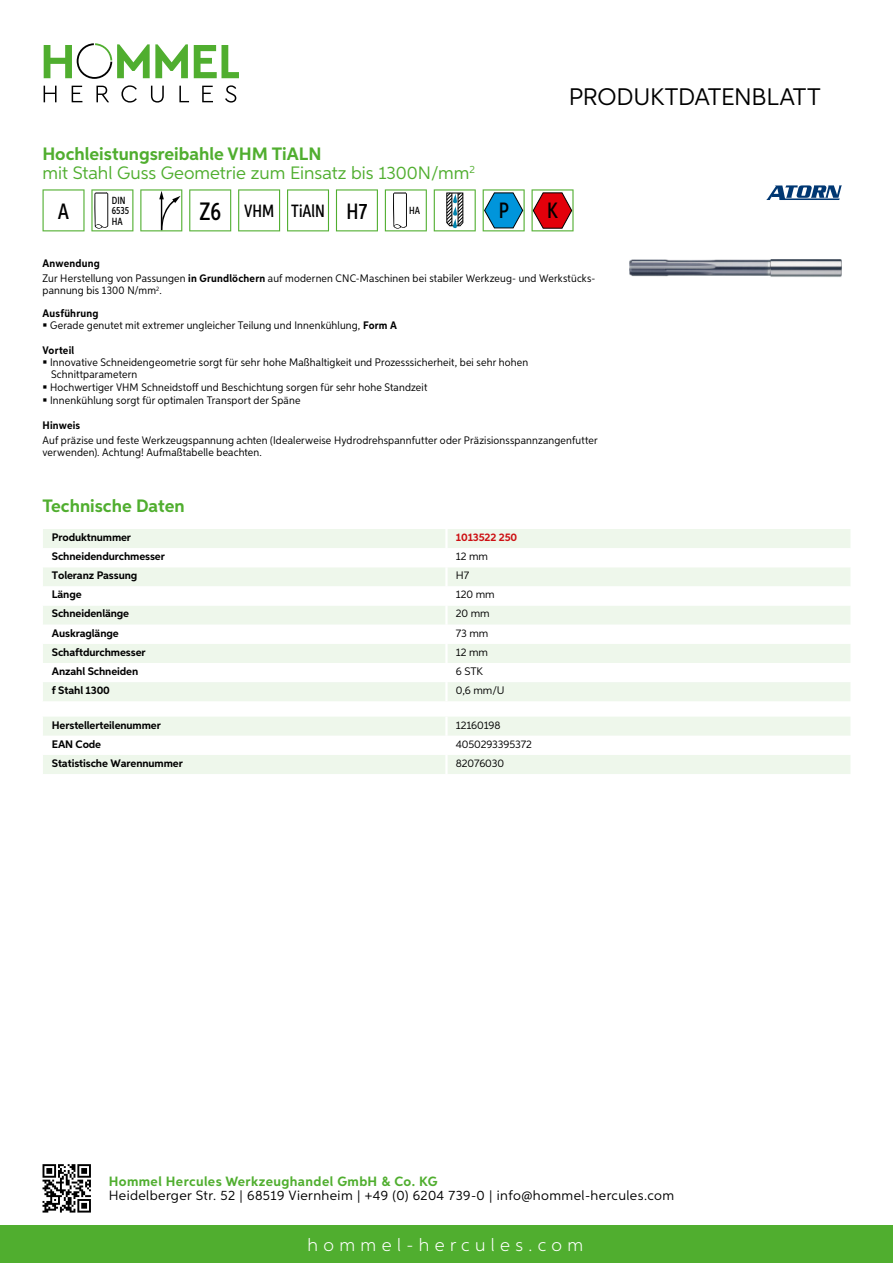
<style>
.page{position:relative;width:893px;height:1263px;background:#fff}
.page>*{position:absolute;margin:0;border:0;box-sizing:border-box;transform-origin:0 0}
.t1{font:24px "Aspira";letter-spacing:-.01em;color:#000}
.t2{font:500 22.2px "Aspira XX Nar";color:#000}
.t3{font:18px/19.8px "Aspira";color:#50ae2f}
.t4{font:300 18px "Aspira";letter-spacing:.3em;color:#fff}
.t5{font:700 18px "Aspira";color:#50ae2f}
.t6{font:500 17.85px "Aspira XX Nar";color:#000}
.t7{font:13.5px "Aspira";letter-spacing:.03em;color:#000}
.t8{font:700 13.5px "Aspira";letter-spacing:.03em;color:#50ae2f}
.t9{font:10.95px/12.5px "Aspira Nar";letter-spacing:.015em;color:#000}
.t10{font:700 10.95px "Aspira";letter-spacing:-.01em;color:#000}
.t11{font:10.95px "Aspira";letter-spacing:-.01em;color:#000}
.t12{font:700 10.95px "Aspira Nar";letter-spacing:.015em;color:#000}
.t13{font:700 10.95px "Aspira";letter-spacing:-.01em;color:#cd1013}
.t14{font:500 10.35px/10.4px "Aspira XX Nar";color:#000}
.s1{font-weight:700}
.s2{font-size:25.2px}
.s3{font-size:22.2px}
</style>
<div class="page">
<div style="left:0;top:1226px;width:893px;height:37px;background:#50ae2f"></div>
<svg style="left:43px;top:1164px;width:48px;height:48px"></svg>
<svg style="left:194px;top:45px;width:45px;height:33px"></svg>
<svg style="left:44px;top:43px;width:144px;height:36px"></svg>
<svg style="left:44px;top:86px;width:13px;height:16px"></svg>
<svg style="left:72px;top:86px;width:10px;height:16px"></svg>
<svg style="left:96px;top:86px;width:13px;height:16px"></svg>
<svg style="left:121px;top:85px;width:16px;height:18px"></svg>
<svg style="left:151px;top:86px;width:13px;height:17px"></svg>
<svg style="left:179px;top:86px;width:10px;height:16px"></svg>
<svg style="left:202px;top:86px;width:11px;height:16px"></svg>
<svg style="left:225px;top:85px;width:11px;height:18px"></svg>
<div style="left:43px;top:529px;width:807px;height:172px;background:#eef7eb"></div>
<svg style="left:43px;top:548px;width:807px;height:134px"></svg>
<hr style="left:445px;top:529px;width:3px;height:19px;background:#fff">
<hr style="left:445px;top:548px;width:3px;height:19px;background:#fff">
<hr style="left:445px;top:567px;width:3px;height:19px;background:#fff">
<hr style="left:445px;top:586px;width:3px;height:19px;background:#fff">
<hr style="left:445px;top:605px;width:3px;height:20px;background:#fff">
<hr style="left:445px;top:625px;width:3px;height:19px;background:#fff">
<hr style="left:445px;top:644px;width:3px;height:19px;background:#fff">
<hr style="left:445px;top:663px;width:3px;height:19px;background:#fff">
<hr style="left:445px;top:682px;width:3px;height:19px;background:#fff">
<svg style="left:43px;top:717px;width:807px;height:57px"></svg>
<hr style="left:445px;top:755px;width:3px;height:19px;background:#fff">
<svg style="left:43px;top:189px;width:42px;height:42px"></svg>
<svg style="left:91px;top:189px;width:42px;height:42px"></svg>
<svg style="left:140px;top:189px;width:42px;height:42px"></svg>
<svg style="left:189px;top:189px;width:42px;height:42px"></svg>
<svg style="left:238px;top:189px;width:42px;height:42px"></svg>
<svg style="left:287px;top:189px;width:42px;height:42px"></svg>
<svg style="left:336px;top:189px;width:42px;height:42px"></svg>
<svg style="left:385px;top:189px;width:42px;height:42px"></svg>
<svg style="left:434px;top:189px;width:42px;height:42px"></svg>
<svg style="left:483px;top:189px;width:42px;height:42px"></svg>
<svg style="left:532px;top:189px;width:42px;height:42px"></svg>
<img style="left:629px;top:259px;width:213px;height:18px">
<svg style="left:766px;top:185px;width:76px;height:15px"></svg>
<h1 class="t1" style="left:569px;top:82px;width:253px">Produktdatenblatt</h1>
<h3 class="t3" style="left:43px;top:143px;width:434px"><span class="s1">Hochleistungsreibahle VHM TiALN<br></span>mit Stahl Guss Geometrie zum Einsatz bis 1300N /mm<sup>2</sup></h3>
<h2 class="t2" style="left:58px;top:197px;width:13px">A</h2>
<p class="t14" style="left:112px;top:195px;width:19px">DIN<br>6535<br>HA</p>
<h3 class="t6" style="left:199px;top:200px;width:169px"><span class="s2">Z6</span> VHM TiAlN <span class="s3">H7</span></h3>
<p class="t14" style="left:409px;top:205px;width:12px">HA</p>
<h2 class="t2" style="left:499px;top:197px;width:12px">P</h2>
<h2 class="t2" style="left:547px;top:197px;width:12px">K</h2>
<p class="t9" style="left:43px;top:256px;width:554px;line-height:15.1px"><span class="s1">Anwendung<br></span>Zur Herstellung von Passungen <span class="s1">in Grundlöchern</span> auf modernen CNC-Maschinen bei stabiler Werkzeug- und Werkstücks-</p>
<p class="t9" style="left:43px;top:279px;width:121px;line-height:22.2px">pannung bis 1300 N/mm<sup>2</sup>.<br><span class="s1">Ausführung</span></p>
<p class="t9" style="left:50px;top:319px;width:348px">Gerade genutet mit extremer ungleicher Teilung und Innenkühlung, <span class="s1">Form A</span></p>
<p class="t12" style="left:43px;top:343px;width:33px">Vorteil</p>
<p class="t9" style="left:50px;top:356px;width:480px">Innovative Schneidengeometrie sorgt für sehr hohe Maßhaltigkeit und Prozesssicherheit, bei sehr hohen Schnittparametern<br>Hochwertiger VHM Schneidstoff und Beschichtung sorgen für sehr hohe Standzeit<br>Innenkühlung sorgt für optimalen Transport der Späne</p>
<p class="t12" style="left:43px;top:419px;width:39px">Hinweis</p>
<p class="t9" style="left:43px;top:434px;width:557px;line-height:12px">Auf präzise und feste Werkzeugspannung achten (Idealerweise Hydrodrehspannfutter oder Präzisionsspannzangenfutter verwenden). Achtung! Aufmaßtabelle beachten.</p>
<h3 class="t5" style="left:43px;top:495px;width:144px">Technische Daten</h3>
<p class="t10" style="left:52px;top:530px;width:81px">Produktnummer</p>
<p class="t13" style="left:456px;top:530px;width:63px">1013522 250</p>
<p class="t10" style="left:52px;top:550px;width:115px">Schneidendurchmesser</p>
<p class="t11" style="left:456px;top:550px;width:34px">12 mm</p>
<p class="t10" style="left:52px;top:569px;width:87px">Toleranz Passung</p>
<p class="t11" style="left:456px;top:569px;width:15px">H7</p>
<p class="t10" style="left:52px;top:588px;width:31px">Länge</p>
<p class="t11" style="left:456px;top:588px;width:40px">120 mm</p>
<p class="t10" style="left:52px;top:607px;width:79px">Schneidenlänge</p>
<p class="t11" style="left:456px;top:607px;width:35px">20 mm</p>
<p class="t10" style="left:52px;top:626px;width:68px">Auskraglänge</p>
<p class="t11" style="left:456px;top:626px;width:34px">73 mm</p>
<p class="t10" style="left:52px;top:645px;width:95px">Schaftdurchmesser</p>
<p class="t11" style="left:456px;top:645px;width:34px">12 mm</p>
<p class="t10" style="left:52px;top:664px;width:88px">Anzahl Schneiden</p>
<p class="t11" style="left:456px;top:664px;width:22px">6 STK</p>
<p class="t10" style="left:52px;top:683px;width:60px">f Stahl 1300</p>
<p class="t11" style="left:456px;top:683px;width:48px">0,6 mm/U</p>
<p class="t10" style="left:52px;top:718px;width:111px">Herstellerteilenummer</p>
<p class="t11" style="left:456px;top:718px;width:46px">12160198</p>
<p class="t10" style="left:52px;top:737px;width:51px">EAN Code</p>
<p class="t11" style="left:456px;top:737px;width:77px">4050293395372</p>
<p class="t10" style="left:52px;top:756px;width:132px">Statistische Warennummer</p>
<p class="t11" style="left:456px;top:756px;width:50px">82076030</p>
<p class="t8" style="left:109px;top:1172px;width:330px">Hommel Hercules Werkzeughandel GmbH &amp; Co. KG</p>
<p class="t7" style="left:109px;top:1187px;width:567px">Heidelberger Str. 52 | 68519 Viernheim | +49 (0) 6204 739-0 | info@hommel-hercules.com</p>
<h3 class="t4" style="left:307px;top:1234px;width:277px">hommel-hercules.com</h3>
</div>
